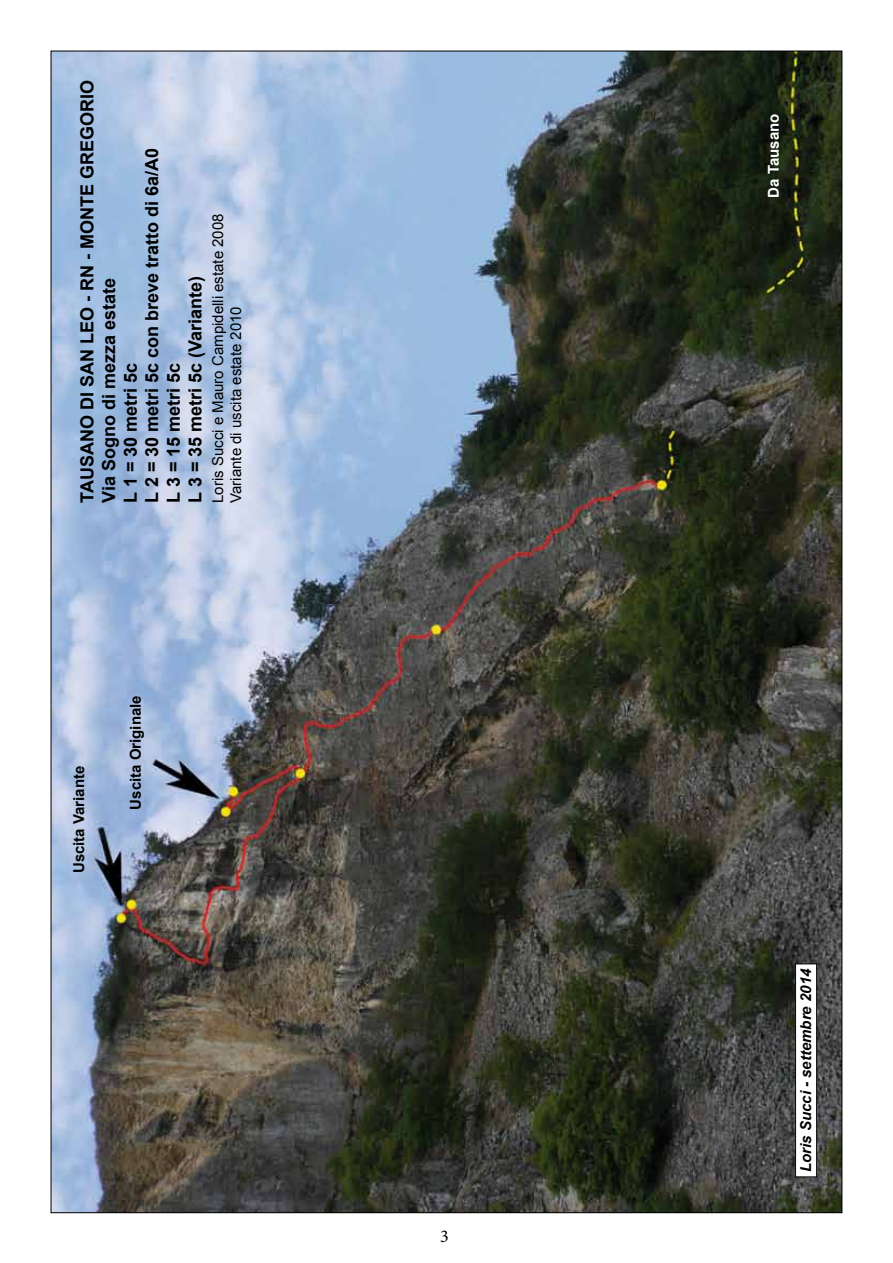
<style>
.page{position:relative;width:893px;height:1263px;background:#fff}
.page>*{position:absolute;margin:0;border:0;box-sizing:border-box;transform-origin:0 0}
.t1{font:700 18px/21.6px "Arial";color:#000}
.t2{font:18px "Minion Pro";color:#000}
.t3{font:15px/18px "Arial";color:#000}
.t4{font:700 15px "Arial";color:#000}
.t5{font:italic 700 15px "Arial";color:#000}
.t6{font:700 15px "Arial";color:#fff}
</style>
<div class="page">
<img style="left:53px;top:53px;width:787px;height:1158px">
<div style="left:795px;top:964px;width:22px;height:213px;background:#fff"></div>
<div style="left:795px;top:963px;width:22px;height:214px;border:1px solid #000"></div>
<p class="t1" style="left:77px;top:503px;width:424px;rotate:-90deg">TAUSANO DI SAN LEO - RN - MONTE GREGORIO<br>Via Sogno di mezza estate<br>L 1 = 30 metri 5c<br>L 2 = 30 metri 5c con breve tratto di 6a/A0<br>L 3 = 15 metri 5c<br>L 3 = 35 metri 5c (Variante)</p>
<p class="t3" style="left:209px;top:503px;width:291px;rotate:-90deg">Loris Succi e Mauro Campidelli estate 2008<br>Variante di uscita estate 2010</p>
<p class="t4" style="left:69px;top:873px;width:109px;rotate:-90deg">Uscita Variante</p>
<p class="t4" style="left:126px;top:809px;width:116px;rotate:-90deg">Uscita Originale</p>
<p class="t2" style="left:440px;top:1224px;width:10px">3</p>
<p class="t6" style="left:763px;top:198px;width:85px;rotate:-90deg">Da Tausano</p>
<p class="t5" style="left:796px;top:1172px;width:205px;rotate:-90deg">Loris Succi - settembre 2014</p>
</div>
